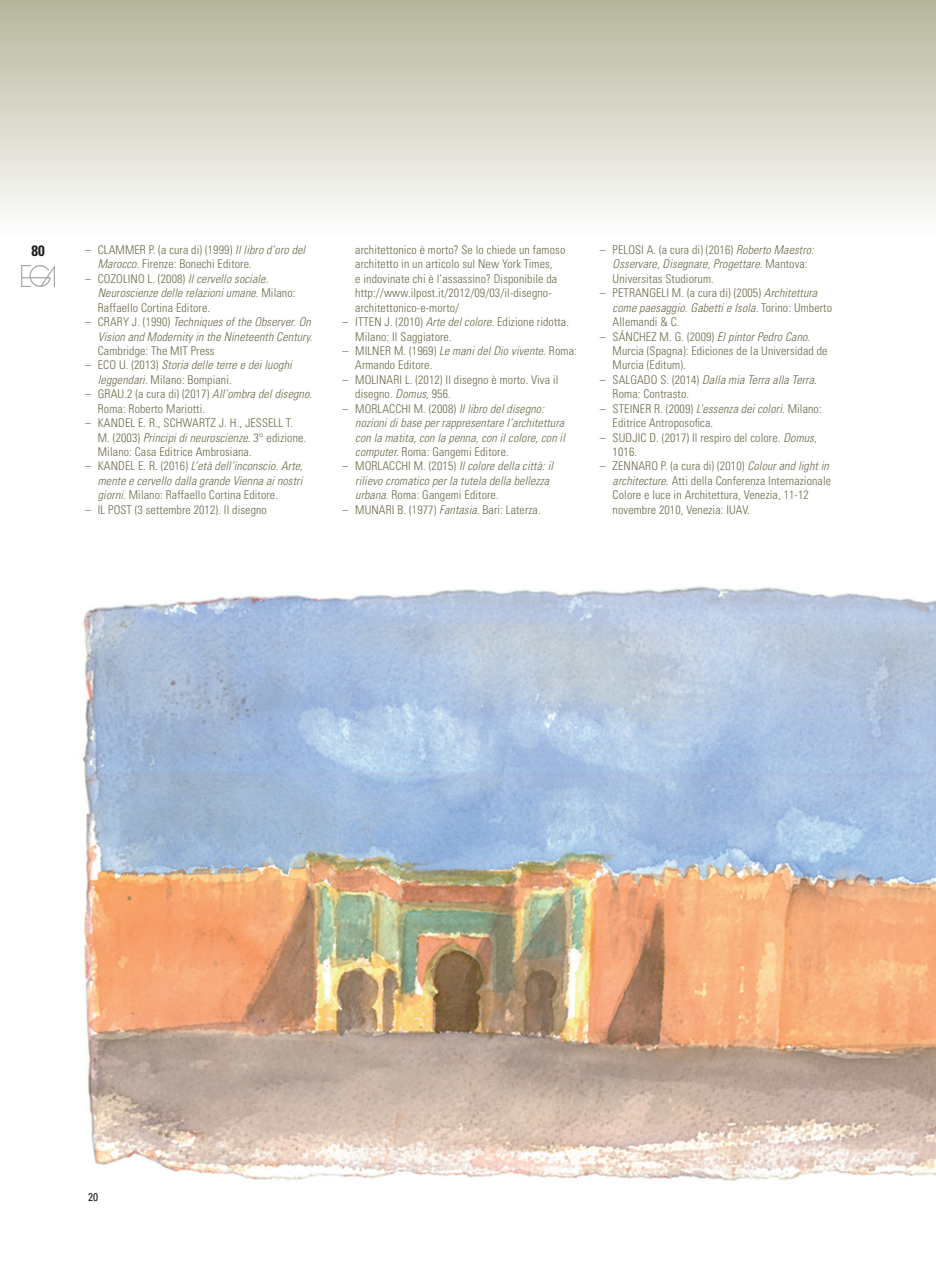
<style>
.page{position:relative;width:936px;height:1276px;background:#fff}
.page>*{position:absolute;margin:0;border:0;box-sizing:border-box;transform-origin:0 0}
.t1{font:700 condensed 15px "Univers";color:#231f20}
.No_Spacing{font:300 condensed 12px/14.4px "Univers";letter-spacing:.01em;color:#6d6a4a}
.t2{font:italic 300 condensed 12px/14.4px "Univers";letter-spacing:.01em;color:#6d6a4a}
.PIES_DE_FOTO_INGLES{font:condensed 11.25px "Univers";color:#231f20}
.s1{font-style:italic}
.s2{font-style:normal}
</style>
<div class="page">
<img style="left:22px;top:265px;width:33px;height:21px">
<div style="left:0;top:0;width:935px;height:235px;background:linear-gradient(to bottom,#b6b59c,#fefdfd)"></div>
<img style="left:82px;top:586px;width:853px;height:595px">
<p class="t1" style="left:32px;top:242px;width:15px">80</p>
<p class="No_Spacing" style="left:98px;top:243px;width:209px;text-indent:51px">P. (a cura di) (1999) <span class="s1">Il libro d’oro del<br>Marocco</span>. Firenze: Bonechi Editore.</p>
<p class="No_Spacing" style="left:85px;top:271px;width:38px">– Cozolino</p>
<p class="No_Spacing" style="left:85px;top:243px;width:27px">– Clammer</p>
<p class="t2" style="left:98px;top:271px;width:199px;text-indent:50px"><span class="s2">L. (2008)</span> Il cervello sociale.<br>Neuroscienze delle relazioni umane<span class="s2">. Milano:<br>Raffaello Cortina Editore.</span></p>
<p class="No_Spacing" style="left:85px;top:315px;width:26px">– Crary</p>
<p class="t2" style="left:98px;top:315px;width:216px;text-indent:34px"><span class="s2">J. (1990)</span> Techniques of the Observer. On<br>Vision and Modernity in the Nineteenth Century.<br><span class="s2">Cambridge: The MIT Press</span></p>
<p class="t2" style="left:98px;top:358px;width:195px;text-indent:-13px"><span class="s2">– Eco U. (2013)</span> Storia delle terre e dei luoghi leggendari. <span class="s2">Milano: Bompiani.</span></p>
<p class="No_Spacing" style="left:98px;top:387px;width:216px;text-indent:-13px">– Grau .2 (a cura di) (2017) <span class="s1">All’ombra del disegno</span>.<br>Roma: Roberto Mariotti.</p>
<p class="No_Spacing" style="left:85px;top:416px;width:27px">– Kandel</p>
<p class="No_Spacing" style="left:138px;top:416px;width:40px">E. R., Schwart</p>
<p class="No_Spacing" style="left:210px;top:416px;width:47px">z J. H., Jessell</p>
<p class="No_Spacing" style="left:98px;top:416px;width:210px;text-indent:188px">T.<br>M. (2003) <span class="s1">Principi di neuroscienze</span>. 3° edizione.<br>Milano: Casa Editrice Ambrosiana.</p>
<p class="No_Spacing" style="left:85px;top:459px;width:27px">– Kandel</p>
<p class="t2" style="left:98px;top:459px;width:207px;text-align:justify;text-indent:40px"><span class="s2">E. R. (2016)</span> L’età dell’inconscio. Arte, mente e cervello dalla grande Vienna ai nostri giorni<span class="s2">. Milano: Raffaello Cortina Editore.</span></p>
<p class="No_Spacing" style="left:85px;top:502px;width:36px">– Il Post</p>
<p class="No_Spacing" style="left:135px;top:502px;width:134px">(3 settembre 2012). Il disegno</p>
<p class="No_Spacing" style="left:355px;top:243px;width:211px">architettonico è morto? Se lo chiede un famoso architetto in un articolo sul New York Times,<br>e indovinate chi è l’assassino? Disponibile da http://www.ilpost.it/2012/09/03/il-disegno&shy;architettonico-e-morto/</p>
<p class="No_Spacing" style="left:342px;top:315px;width:23px">– Itten</p>
<p class="No_Spacing" style="left:355px;top:315px;width:215px;text-indent:29px">J. (2010) <span class="s1">Arte del colore.</span> Edizione ridotta.<br>Milano: Il Saggiatore.</p>
<p class="No_Spacing" style="left:342px;top:343px;width:29px">– Milner</p>
<p class="No_Spacing" style="left:355px;top:343px;width:223px;text-indent:39px">M. (1969) <span class="s1">Le mani del Dio vivente</span>. Roma:<br>Armando Editore.</p>
<p class="No_Spacing" style="left:342px;top:372px;width:29px">– Molinari</p>
<p class="No_Spacing" style="left:355px;top:372px;width:205px;text-indent:50px">L. (2012) Il disegno è morto. Viva il disegno. <span class="s1">Domus,</span> 956.</p>
<p class="No_Spacing" style="left:342px;top:401px;width:29px">– Morlacchi</p>
<p class="t2" style="left:355px;top:401px;width:211px;text-indent:59px"><span class="s2">M. (2008)</span> Il libro del disegno: nozioni di base per rappresentare l’architettura con la matita, con la penna, con il colore, con il computer. <span class="s2">Roma: Gangemi Editore.</span></p>
<p class="No_Spacing" style="left:342px;top:459px;width:29px">– Morlacchi</p>
<p class="t2" style="left:355px;top:459px;width:199px;text-indent:59px"><span class="s2">M. (2015)</span> Il colore della città: il rilievo cromatico per la tutela della bellezza urbana. <span class="s2">Roma: Gangemi Editore.</span></p>
<p class="No_Spacing" style="left:342px;top:502px;width:29px">– Munari</p>
<p class="No_Spacing" style="left:397px;top:502px;width:145px">B. (1977) <span class="s1">Fantasia.</span> Bari: Laterza.</p>
<p class="No_Spacing" style="left:612px;top:243px;width:203px;text-indent:34px">A. (a cura di) (2016) <span class="s1">Roberto Maestro:<br>Osservare, Disegnare, Progettare.</span> Mantova:<br>Universitas Studiorum.</p>
<p class="No_Spacing" style="left:600px;top:286px;width:25px">– Petrangeli</p>
<p class="No_Spacing" style="left:600px;top:243px;width:24px">– Pelosi</p>
<p class="No_Spacing" style="left:612px;top:286px;width:221px;text-indent:59px">M. (a cura di) (2005) <span class="s1">Architettura come paesaggio. Gabetti e Isola.</span> Torino: Umberto<br>Allemandi &amp; C.</p>
<p class="No_Spacing" style="left:600px;top:329px;width:33px">– Sánche</p>
<p class="No_Spacing" style="left:612px;top:329px;width:216px;text-indent:39px">z M. G. (2009) <span class="s1">El pintor Pedro Cano.<br></span>Murcia (Spagna): Ediciones de la Universidad de<br>Murcia (Editum).</p>
<p class="No_Spacing" style="left:600px;top:372px;width:27px">– Salgado</p>
<p class="No_Spacing" style="left:612px;top:372px;width:206px;text-indent:48px">S. (2014) <span class="s1">Dalla mia Terra alla Terra</span>.<br>Roma: Contrasto.</p>
<p class="No_Spacing" style="left:600px;top:401px;width:26px">– Steiner</p>
<p class="No_Spacing" style="left:612px;top:401px;width:210px;text-indent:42px">R. (2009) <span class="s1">L’essenza dei colori</span>. Milano:<br>Editrice Antroposofica.</p>
<p class="No_Spacing" style="left:600px;top:430px;width:26px">– Sudjic</p>
<p class="No_Spacing" style="left:649px;top:430px;width:169px">D. (2017) Il respiro del colore. <span class="s1">Domus</span>,</p>
<p class="No_Spacing" style="left:612px;top:444px;width:26px">1016.</p>
<p class="No_Spacing" style="left:600px;top:459px;width:21px">– Zennaro</p>
<p class="No_Spacing" style="left:612px;top:459px;width:220px;text-indent:48px">P. (a cura di) (2010) <span class="s1">Colour and light in architecture</span>. Atti della Conferenza Internazionale Colore e luce in Architettura, Venezia, 11-12 novembre 2010, Venezia: IUAV.</p>
<p class="PIES_DE_FOTO_INGLES" style="left:88px;top:1189px;width:11px">20</p>
</div>
